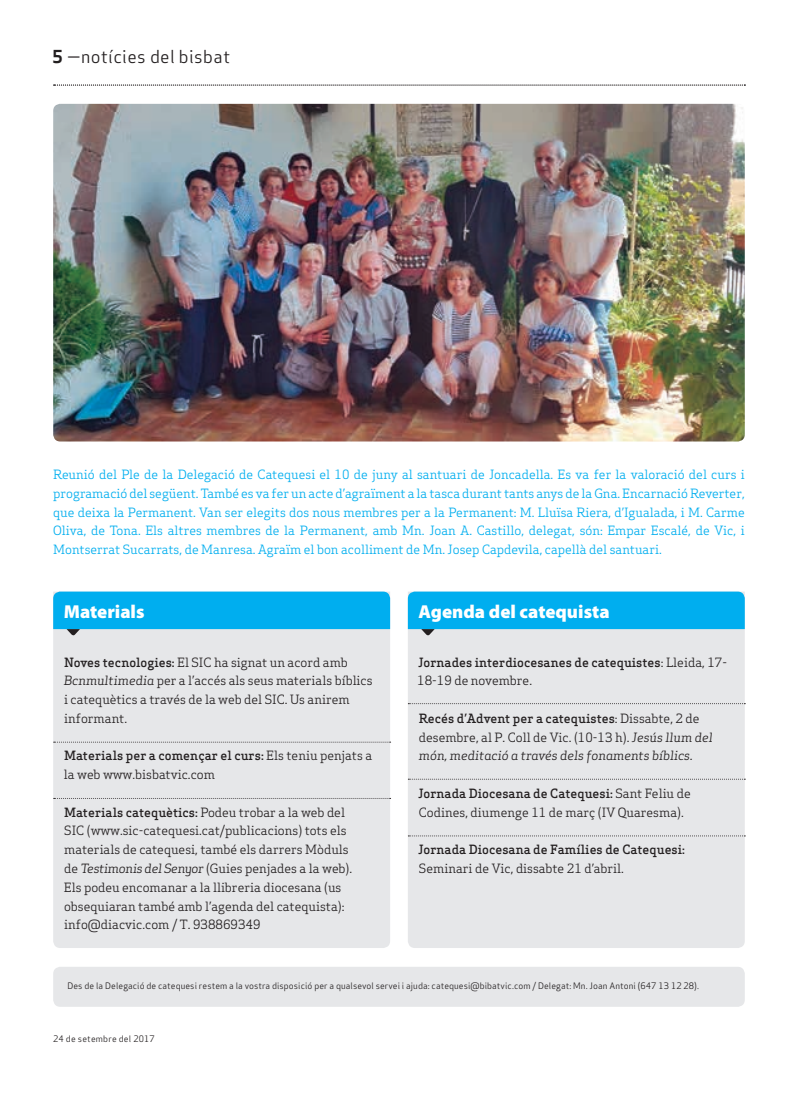
<style>
.page{position:relative;width:798px;height:1099px;background:#fff}
.page>*{position:absolute;margin:0;border:0;box-sizing:border-box;transform-origin:0 0}
.Titular_Secció{font:900 18.75px "Myriad Pro";color:#fff}
.Capçalera{font:17.5px "Apex Sans Book T";letter-spacing:.02em;color:#231f20}
.t1{font:12.5px/18.8px "Apex Serif";color:#231f20}
.t2{font:12.5px/18.8px "Apex Serif";color:#00aeef;text-align:justify}
.t3{font:500 12.5px/18.8px "Apex Serif";color:#231f20}
.t4{font:italic 12.5px/18.8px "Apex Serif";color:#231f20}
.Titulars{font:8.75px "Apex Sans Book T";letter-spacing:.01em;color:#231f20}
.Data_Peu{font:8.75px "Apex Sans Book T";letter-spacing:.02em;color:#231f20}
.s1{font-family:"Apex Sans Bold T"}
.s2{font-weight:500}
.s3{font-style:italic}
.s4{font-weight:400}
.s5{font-weight:500;font-style:normal}
.s6{font-style:normal}
</style>
<div class="page">
<svg style="left:54px;top:85px;width:691px;height:1px"></svg>
<img style="left:53px;top:104px;width:691px;height:337px">
<div style="left:53px;top:636px;width:337px;height:312px;background:#e6e7e9"></div>
<div style="left:53px;top:966px;width:691px;height:40px;background:#e6e7e9;border-radius:7px"></div>
<div style="left:407px;top:636px;width:337px;height:312px;background:#e6e7e9"></div>
<svg style="left:54px;top:741px;width:336px;height:1px"></svg>
<svg style="left:408px;top:703px;width:337px;height:1px"></svg>
<svg style="left:408px;top:778px;width:337px;height:1px"></svg>
<svg style="left:408px;top:835px;width:337px;height:1px"></svg>
<svg style="left:54px;top:798px;width:336px;height:1px"></svg>
<svg style="left:53px;top:591px;width:337px;height:45px;background:#26b7ed"></svg>
<svg style="left:407px;top:591px;width:337px;height:45px;background:#26b7ed"></svg>
<p class="Capçalera" style="left:52px;top:46px;width:179px"><span class="s1">5</span> —notícies del bisbat</p>
<p class="t2" style="left:53px;top:465px;width:692px">Reunió del Ple de la Delegació de Catequesi el 10 de juny al santuari de Joncadella. Es va fer la valoració del curs i programació del següent. També es va fer un acte d’agraïment a la tasca durant tants anys de la Gna. Encarnació Reverter, que deixa la Permanent. Van ser elegits dos nous membres per a la Permanent: M. Lluïsa Riera, d’Igualada, i M. Carme Oliva, de Tona. Els altres membres de la Permanent, amb Mn. Joan A. Castillo, delegat, són: Empar Escalé, de Vic, i Montserrat Sucarrats, de Manresa. Agraïm el bon acolliment de Mn. Josep Capdevila, capellà del santuari.</p>
<p class="Titular_Secció" style="left:64px;top:599px;width:82px">Materials</p>
<p class="Titular_Secció" style="left:418px;top:599px;width:192px">Agenda del catequista</p>
<p class="t1" style="left:64px;top:652px;width:310px"><span class="s2">Noves tecnologies:</span> El SIC ha signat un acord amb <span class="s3">Bcnmultimedia</span> per a l’accés als seus materials bíblics i catequètics a través de la web del SIC. Us anirem informant.</p>
<p class="t1" style="left:64px;top:746px;width:309px"><span class="s2">Materials per a començar el curs:</span> Els teniu penjats a la web www.bisbatvic.com</p>
<p class="t1" style="left:64px;top:802px;width:290px"><span class="s2">Materials catequètics:</span> Podeu trobar a la web del SIC (www.sic-catequesi.cat/publicacions) tots els materials de catequesi, també els darrers Mòduls de <span class="s3">Testimonis del Senyor</span> (Guies penjades a la web).<br>Els podeu encomanar a la llibreria diocesana (us obsequiaran també amb l’agenda del catequista): info@diacvic.com / T. 938869349</p>
<p class="t3" style="left:417px;top:652px;width:311px">Jornades interdiocesanes de catequistes<span class="s4">: Lleida, 17-<br>18-19 de novembre.</span></p>
<p class="t4" style="left:418px;top:708px;width:295px"><span class="s5">Recés d’Advent per a catequistes</span><span class="s6">: Dissabte, 2 de desembre, al P. Coll de Vic. (10-13 h).</span> Jesús llum del món, meditació a través dels fonaments bíblics.</p>
<p class="t1" style="left:418px;top:783px;width:274px"><span class="s2">Jornada Diocesana de Catequesi:</span> Sant Feliu de<br>Codines, diumenge 11 de març (IV Quaresma).</p>
<p class="t3" style="left:418px;top:840px;width:268px">Jornada Diocesana de Famílies de Catequesi:<br><span class="s4">Seminari de Vic, dissabte 21 d’abril.</span></p>
<p class="Titulars" style="left:67px;top:980px;width:632px">Des de la Delegació de catequesi restem a la vostra disposició per a qualsevol servei i ajuda: catequesi@bibatvic.com / Delegat: Mn. Joan Antoni (647 13 12 28).</p>
<p class="Data_Peu" style="left:53px;top:1032px;width:103px">24 de setembre del 2017</p>
</div>
